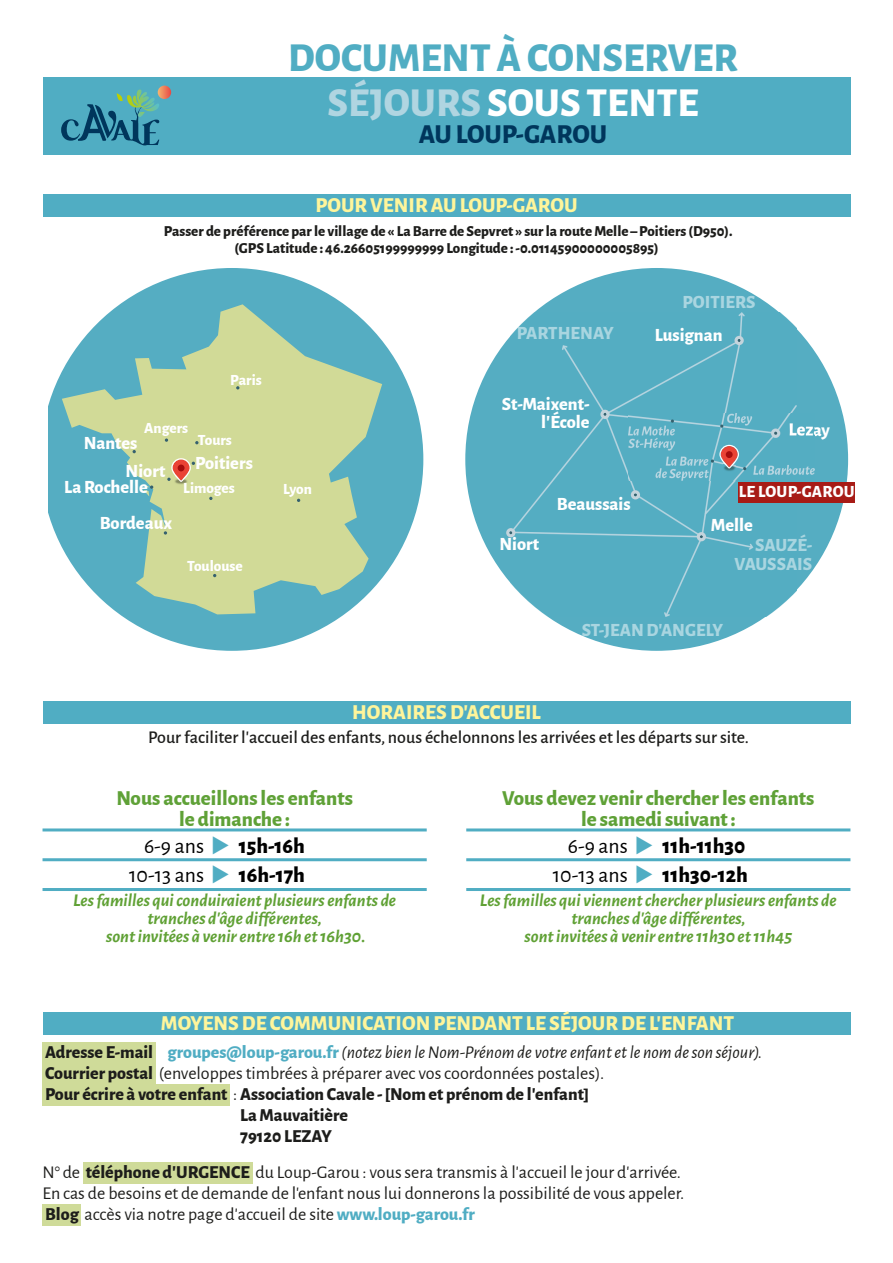
<style>
.page{position:relative;width:893px;height:1263px;background:#fff}
.page>*{position:absolute;margin:0;border:0;box-sizing:border-box;transform-origin:0 0}
.t1{font:800 40.5px "Alegreya Sans";color:#50adc3}
.t2{font:800 40.5px "Alegreya Sans";color:#fff}
.t3{font:800 27px "Alegreya Sans";letter-spacing:-.005em;color:#00365c}
.t4{font:800 21.75px "Alegreya Sans";color:#000}
.t5{font:21.75px "Alegreya Sans";color:#000}
.t6{font:800 21px "Alegreya Sans";color:#fff59b}
.t7{font:800 21px/21px "Alegreya Sans";color:#5fa137;text-align:center}
.t8{font:800 18.3px/27.8px "Alegreya Sans";color:#fff}
.t9{font:800 18.3px/18.3px "Alegreya Sans";color:rgb(255 255 255/.5);text-align:right}
.t10{font:18px/21px "Alegreya Sans";color:#1d1d1b}
.t11{font:italic 700 18px/18px "Alegreya Sans";color:#60a135;text-align:center}
.t12{font:italic 18px "Alegreya Sans";color:#1d1d1b}
.t13{font:800 18px "Alegreya Sans";color:#1d1d1b}
.t14{font:500 18px "Alegreya Sans";color:#1d1d1b}
.t15{font:800 16.8px "Alegreya Sans";letter-spacing:.015em;color:#fff}
.t16{font:800 15.3px "Alegreya Sans";color:#fff}
.t17{font:800 15px/16.5px "Alegreya Sans";color:#1d1d1b;text-align:center}
.s1{color:#b0d5e1}
.s2{font-weight:800;font-style:normal}
.s3{font-weight:800;font-style:normal;color:#50adc3}
.s4{font-weight:800}
.s5{font-weight:400}
.s6{font-weight:800;color:#50adc3}
</style>
<div class="page">
<div style="left:43px;top:77px;width:807px;height:78px;background:#50adc3"></div>
<svg style="left:61px;top:86px;width:110px;height:59px"></svg>
<div style="left:43px;top:194px;width:807px;height:22px;background:#50adc3"></div>
<svg style="left:48px;top:268px;width:375px;height:383px"></svg>
<svg style="left:62px;top:304px;width:320px;height:310px;background:#a3caac"></svg>
<div style="left:465px;top:268px;width:383px;height:383px;background:#55adc2;border-radius:50%"></div>
<svg style="left:150px;top:485px;width:3px;height:4px"></svg>
<svg style="left:165px;top:438px;width:3px;height:4px"></svg>
<svg style="left:195px;top:441px;width:4px;height:3px"></svg>
<svg style="left:164px;top:531px;width:3px;height:4px"></svg>
<svg style="left:209px;top:497px;width:4px;height:3px"></svg>
<svg style="left:167px;top:458px;width:28px;height:27px"></svg>
<img style="left:510px;top:312px;width:286px;height:305px">
<svg style="left:506px;top:528px;width:9px;height:9px"></svg>
<svg style="left:600px;top:410px;width:10px;height:9px"></svg>
<svg style="left:631px;top:490px;width:9px;height:9px"></svg>
<svg style="left:697px;top:532px;width:9px;height:9px"></svg>
<svg style="left:734px;top:336px;width:10px;height:9px"></svg>
<img style="left:629px;top:414px;width:185px;height:67px">
<svg style="left:711px;top:445px;width:35px;height:26px"></svg>
<div style="left:726px;top:451px;width:7px;height:7px;background:#a60d0d;border-radius:50%"></div>
<div style="left:739px;top:482px;width:116px;height:20px;background:#a71b16"></div>
<div style="left:43px;top:1012px;width:807px;height:22px;background:#50adc3"></div>
<div style="left:43px;top:1042px;width:113px;height:22px;background:#cfdb99"></div>
<div style="left:43px;top:1063px;width:113px;height:22px;background:#cfdb99"></div>
<div style="left:43px;top:1084px;width:187px;height:22px;background:#cfdb99"></div>
<div style="left:83px;top:1162px;width:170px;height:22px;background:#cfdb99"></div>
<div style="left:43px;top:1204px;width:38px;height:22px;background:#cfdb99"></div>
<div style="left:43px;top:701px;width:807px;height:22px;background:#50adc3"></div>
<hr style="left:43px;top:828px;width:384px;height:3px;background:#50adc3">
<hr style="left:43px;top:858px;width:384px;height:3px;background:#50adc3">
<hr style="left:43px;top:888px;width:384px;height:3px;background:#50adc3">
<hr style="left:466px;top:828px;width:384px;height:3px;background:#50adc3">
<hr style="left:466px;top:858px;width:384px;height:3px;background:#50adc3">
<hr style="left:466px;top:888px;width:384px;height:3px;background:#50adc3">
<h1 class="t1" style="left:288px;top:39px;width:451px">DOCUMENT À CONSERVER</h1>
<h1 class="t2" style="left:328px;top:84px;width:372px"><span class="s1">SÉJOURS</span> SOUS TENTE</h1>
<h2 class="t3" style="left:419px;top:122px;width:190px">AU LOUP-GAROU</h2>
<p class="t6" style="left:315px;top:195px;width:264px">POUR VENIR AU LOUP-GAROU</p>
<p class="t17" style="left:164px;top:223px;width:570px">Passer de préférence par le village de « La Barre de Sepvret » sur la route Melle – Poitiers (D950). (GPS Latitude : 46.26605199999999 Longitude : -0.01145900000005895)</p>
<p class="t16" style="left:230px;top:373px;width:33px">Paris</p>
<p class="t16" style="left:144px;top:421px;width:45px">Angers</p>
<p class="t8" style="left:126px;top:429px;width:41px;text-indent:-42px">Nantes<br>Niort</p>
<p class="t16" style="left:198px;top:433px;width:35px">Tours</p>
<p class="t8" style="left:195px;top:450px;width:59px">Poitiers</p>
<p class="t8" style="left:64px;top:474px;width:85px">La Rochelle</p>
<p class="t8" style="left:100px;top:509px;width:74px">Bordeaux</p>
<p class="t16" style="left:183px;top:481px;width:53px">Limoges</p>
<p class="t16" style="left:283px;top:482px;width:30px">Lyon</p>
<p class="t16" style="left:187px;top:559px;width:57px">Toulouse</p>
<p class="t9" style="left:517px;top:325px;width:98px">PARTHENAY</p>
<p class="t8" style="left:502px;top:395px;width:89px;line-height:18.3px;text-align:right">St-Maixent&shy;l'École</p>
<p class="t8" style="left:499px;top:530px;width:41px">Niort</p>
<p class="t8" style="left:557px;top:491px;width:75px">Beaussais</p>
<p class="t9" style="left:682px;top:294px;width:75px">POITIERS</p>
<p class="t8" style="left:655px;top:322px;width:69px">Lusignan</p>
<p class="t15" style="left:739px;top:484px;width:118px">LE LOUP-GAROU</p>
<p class="t8" style="left:711px;top:511px;width:43px">Melle</p>
<p class="t9" style="left:734px;top:537px;width:79px">SAUZÉ-<br>VAUSSAIS</p>
<p class="t9" style="left:582px;top:621px;width:143px">ST-JEAN D'ANGELY</p>
<p class="t6" style="left:352px;top:702px;width:190px">HORAIRES D'ACCUEIL</p>
<p class="t14" style="left:148px;top:729px;width:602px">Pour faciliter l'accueil des enfants, nous échelonnons les arrivées et les départs sur site.</p>
<p class="t7" style="left:116px;top:788px;width:238px">Nous accueillons les enfants le dimanche :</p>
<p class="t5" style="left:144px;top:835px;width:62px">6-9 ans</p>
<p class="t4" style="left:239px;top:835px;width:68px">15h-16h</p>
<p class="t5" style="left:129px;top:865px;width:76px">10-13 ans</p>
<p class="t4" style="left:239px;top:865px;width:68px">16h-17h</p>
<p class="t11" style="left:73px;top:892px;width:325px">Les familles qui conduiraient plusieurs enfants de tranches d'âge différentes,<br>sont invitées à venir entre 16h et 16h30.</p>
<p class="t7" style="left:502px;top:788px;width:314px">Vous devez venir chercher les enfants le samedi suivant :</p>
<p class="t5" style="left:568px;top:835px;width:62px">6-9 ans</p>
<p class="t4" style="left:663px;top:835px;width:84px">11h-11h30</p>
<p class="t5" style="left:553px;top:865px;width:76px">10-13 ans</p>
<p class="t4" style="left:663px;top:865px;width:87px">11h30-12h</p>
<p class="t11" style="left:480px;top:892px;width:358px">Les familles qui viennent chercher plusieurs enfants de tranches d'âge différentes,<br>sont invitées à venir entre 11h30 et 11h45</p>
<p class="t6" style="left:161px;top:1013px;width:575px">MOYENS DE COMMUNICATION PENDANT LE SÉJOUR DE L'ENFANT</p>
<p class="t12" style="left:45px;top:1044px;width:719px"><span class="s2">Adresse E-mail</span> <span class="s3">groupes@loup-garou.fr</span>(notez bien le Nom-Prénom de votre enfant et le nom de son séjour).</p>
<p class="t10" style="left:45px;top:1063px;width:561px"><span class="s4">Courrier postal</span> (enveloppes timbrées à préparer avec vos coordonnées postales).</p>
<p class="t13" style="left:45px;top:1086px;width:546px">Pour écrire à votre enfant <span class="s5">:</span> Association Cavale - [Nom et prénom de l'enfant]</p>
<p class="t13" style="left:240px;top:1107px;width:109px">La Mauvaitière</p>
<p class="t13" style="left:240px;top:1128px;width:93px">79120 LEZAY</p>
<p class="t10" style="left:43px;top:1162px;width:643px">N° de <span class="s4">téléphone d'URGENCE</span> du Loup-Garou : vous sera transmis à l'accueil le jour d'arrivée.<br>En cas de besoins et de demande de l'enfant nous lui donnerons la possibilité de vous appeler.<br><span class="s4">Blog</span> accès via notre page d'accueil de site <span class="s6">www.loup-garou.fr</span></p>
</div>
